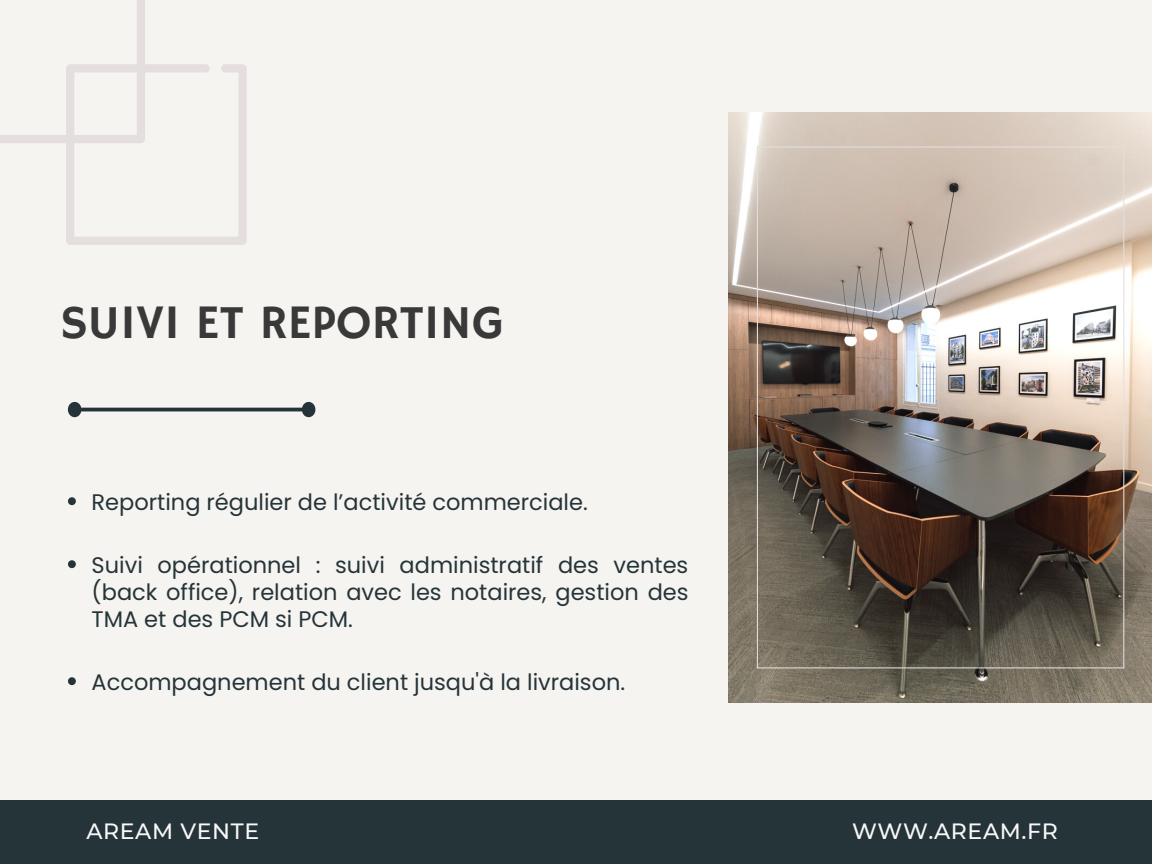
<style>
.page{position:relative;width:1152px;height:864px;background:#f6f4f1}
.page>*{position:absolute;margin:0;border:0;box-sizing:border-box;transform-origin:0 0}
.t1{font:48px "Hammersmith One";color:#393939}
.t2{font:22.5px/27px "Poppins";color:#253439;text-align:justify}
.t3{font:500 22.05px "Montserrat";letter-spacing:.03em;color:#f8f8f8}
</style>
<div class="page">
<div style="left:0;top:800px;width:1152px;height:64px;background:#253439"></div>
<hr style="left:81px;top:408px;width:221px;height:3px;background:#253439">
<svg style="left:67px;top:401px;width:17px;height:17px"></svg>
<svg style="left:299px;top:401px;width:17px;height:17px"></svg>
<img style="left:729px;top:112px;width:423px;height:591px">
<svg style="left:0;top:0;width:247px;height:245px"></svg>
<img style="left:757px;top:146px;width:367px;height:522px">
<svg style="left:68px;top:497px;width:8px;height:8px"></svg>
<svg style="left:68px;top:560px;width:8px;height:8px"></svg>
<svg style="left:68px;top:677px;width:8px;height:8px"></svg>
<h1 class="t1" style="left:60px;top:295px;width:445px">SUIVI ET REPORTING</h1>
<p class="t2" style="left:92px;top:488px;width:498px">Reporting régulier de l’activité commerciale.</p>
<p class="t2" style="left:92px;top:551px;width:598px">Suivi opérationnel : suivi administratif des ventes (back office), relation avec les notaires, gestion des TMA et des PCM si PCM.</p>
<p class="t2" style="left:92px;top:668px;width:535px">Accompagnement du client jusqu'à la livraison.</p>
<p class="t3" style="left:86px;top:818px;width:174px">AREAM VENTE</p>
<p class="t3" style="left:852px;top:818px;width:207px">WWW.AREAM.FR</p>
</div>
